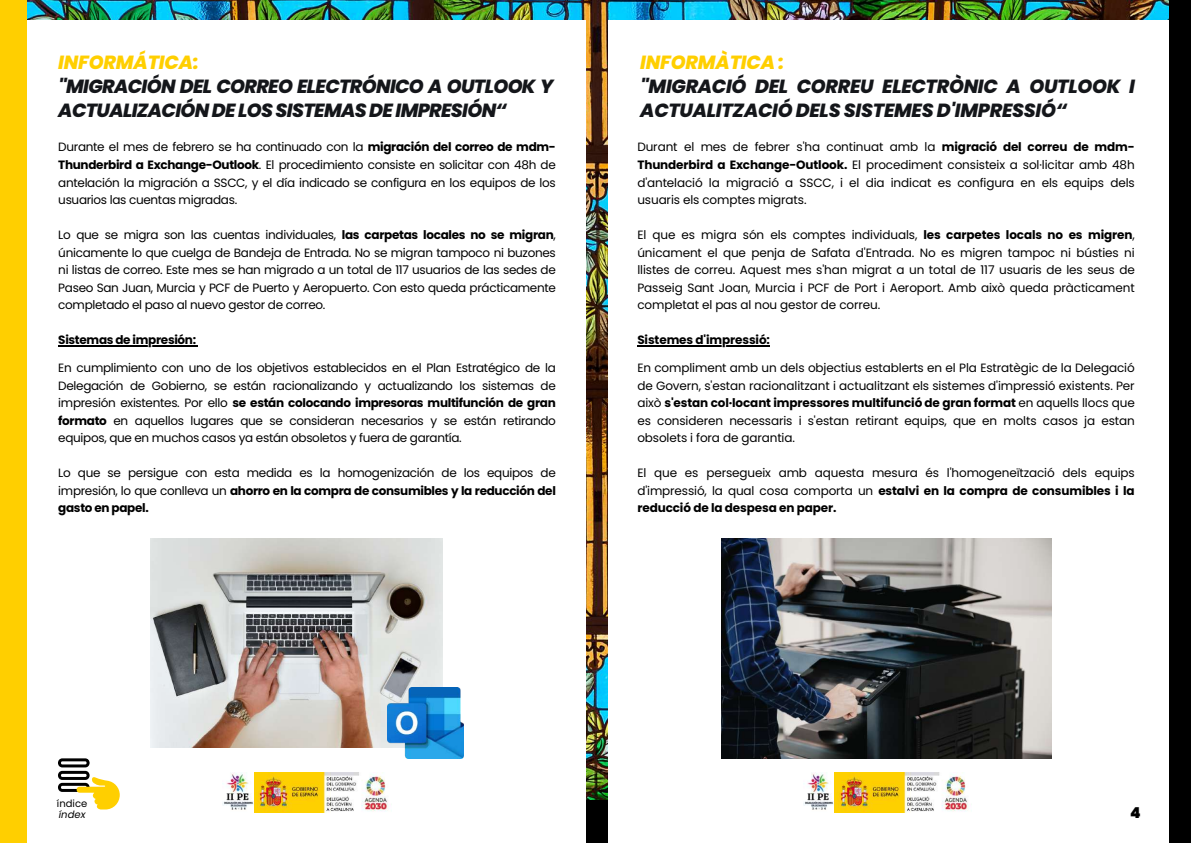
<style>
.page{position:relative;width:1191px;height:843px;background:#fff}
.page>*{position:absolute;margin:0;border:0;box-sizing:border-box;transform-origin:0 0}
.t1{font:italic 800 19px/24px "Poppins";letter-spacing:-.035em;color:#14161a}
.t2{font:italic 800 19px/24px "Poppins";letter-spacing:-.015em;color:#14161a}
.t3{font:italic 800 19px "Poppins";letter-spacing:-.01em;color:#ffcf00}
.t4{font:900 15px "Poppins";color:#000}
.t5{font:12px/17.5px "Poppins";letter-spacing:-.02em;color:#000;text-align:justify}
.t6{font:700 12px "Poppins";letter-spacing:-.025em;color:#000}
.t7{font:10px "Poppins";color:#000}
.t8{font:italic 10px "Poppins";color:#000}
.s1{font-weight:700}
</style>
<div class="page">
<img style="left:27px;top:0;width:1141px;height:799px">
<div style="left:0;top:20px;width:585px;height:822px;background:#fff"></div>
<div style="left:0;top:0;width:27px;height:842px;background:#ffcf00"></div>
<div style="left:608px;top:20px;width:582px;height:822px;background:#fff"></div>
<div style="left:1168px;top:0;width:22px;height:842px;background:#000"></div>
<svg style="left:58px;top:758px;width:61px;height:51px"></svg>
<img style="left:223px;top:772px;width:166px;height:40px">
<img style="left:803px;top:772px;width:166px;height:40px">
<img style="left:150px;top:538px;width:293px;height:209px">
<img style="left:388px;top:687px;width:75px;height:71px">
<img style="left:721px;top:538px;width:330px;height:220px">
<hr style="left:58px;top:345px;width:138px;height:1px;background:#000">
<hr style="left:637px;top:345px;width:132px;height:1px;background:#000">
<h1 class="t3" style="left:58px;top:49px;width:142px">INFORMÁTICA:</h1>
<h1 class="t1" style="left:58px;top:74px;width:496px">"MIGRACIÓN DEL CORREO ELECTRÓNICO A OUTLOOK Y<br>ACTUALIZACIÓN DE LOS SISTEMAS DE IMPRESIÓN“</h1>
<p class="t5" style="left:58px;top:138px;width:499px">Durante el mes de febrero se ha continuado con la <span class="s1">migración del correo de mdm-Thunderbird a Exchange-Outlook</span>. El procedimiento consiste en solicitar con 48h de antelación la migración a SSCC, y el día indicado se configura en los equipos de los usuarios las cuentas migradas.</p>
<p class="t5" style="left:58px;top:226px;width:499px">Lo que se migra son las cuentas individuales, <span class="s1">las carpetas locales no se migran</span>, únicamente lo que cuelga de Bandeja de Entrada. No se migran tampoco ni buzones ni listas de correo. Este mes se han migrado a un total de 117 usuarios de las sedes de Paseo San Juan, Murcia y PCF de Puerto y Aeropuerto. Con esto queda prácticamente completado el paso al nuevo gestor de correo.</p>
<p class="t6" style="left:58px;top:331px;width:139px">Sistemas de impresión:</p>
<p class="t5" style="left:58px;top:359px;width:499px">En cumplimiento con uno de los objetivos establecidos en el Plan Estratégico de la Delegación de Gobierno, se están racionalizando y actualizando los sistemas de impresión existentes. Por ello <span class="s1">se están colocando impresoras multifunción de gran formato</span> en aquellos lugares que se consideran necesarios y se están retirando equipos, que en muchos casos ya están obsoletos y fuera de garantía.</p>
<p class="t5" style="left:58px;top:464px;width:499px">Lo que se persigue con esta medida es la homogenización de los equipos de impresión, lo que conlleva un <span class="s1">ahorro en la compra de consumibles y la reducción del gasto en papel.</span></p>
<h1 class="t3" style="left:640px;top:49px;width:145px">INFORMÀTICA :</h1>
<h1 class="t2" style="left:640px;top:74px;width:496px">"MIGRACIÓ DEL CORREU ELECTRÒNIC A OUTLOOK I<br>ACTUALITZACIÓ DELS SISTEMES D'IMPRESSIÓ“</h1>
<p class="t5" style="left:637px;top:138px;width:499px">Durant el mes de febrer s'ha continuat amb la <span class="s1">migració del correu de mdm-Thunderbird a Exchange-Outlook.</span> El procediment consisteix a sol·licitar amb 48h d'antelació la migració a SSCC, i el dia indicat es configura en els equips dels usuaris els comptes migrats.</p>
<p class="t5" style="left:637px;top:226px;width:499px">El que es migra són els comptes individuals, <span class="s1">les carpetes locals no es migren</span>, únicament el que penja de Safata d'Entrada. No es migren tampoc ni bústies ni llistes de correu. Aquest mes s'han migrat a un total de 117 usuaris de les seus de Passeig Sant Joan, Murcia i PCF de Port i Aeroport. Amb això queda pràcticament completat el pas al nou gestor de correu.</p>
<p class="t6" style="left:637px;top:331px;width:134px">Sistemes d'impressió:</p>
<p class="t5" style="left:637px;top:359px;width:499px">En compliment amb un dels objectius establerts en el Pla Estratègic de la Delegació de Govern, s'estan racionalitzant i actualitzant els sistemes d'impressió existents. Per això <span class="s1">s'estan col·locant impressores multifunció de gran format</span> en aquells llocs que es consideren necessaris i s'estan retirant equips, que en molts casos ja estan obsolets i fora de garantia.</p>
<p class="t5" style="left:637px;top:464px;width:499px">El que es persegueix amb aquesta mesura és l'homogeneïtzació dels equips d'impressió, la qual cosa comporta un <span class="s1">estalvi en la compra de consumibles i la reducció de la despesa en paper.</span></p>
<p class="t7" style="left:57px;top:795px;width:32px">índice</p>
<p class="t8" style="left:59px;top:807px;width:28px">índex</p>
<p class="t4" style="left:1130px;top:802px;width:12px">4</p>
</div>
